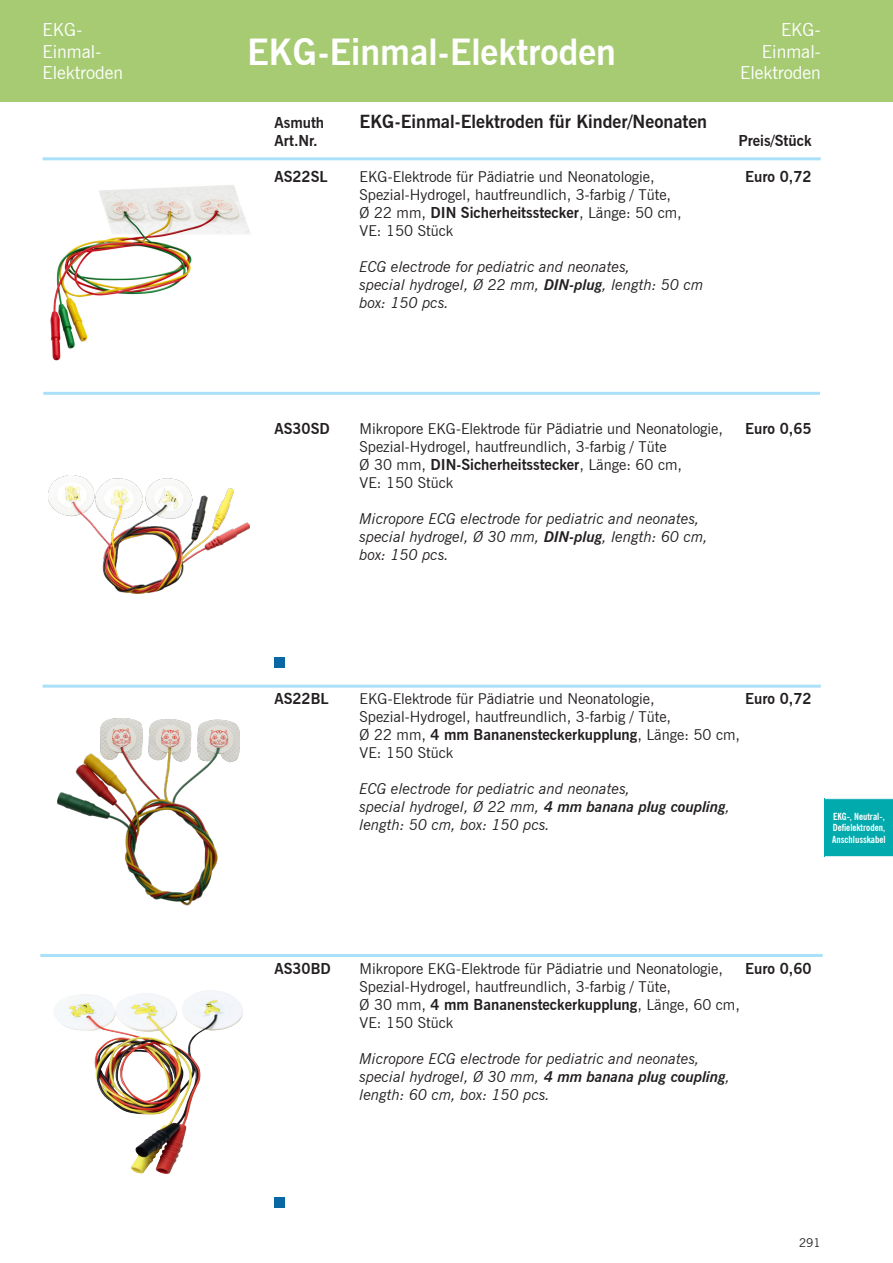
<style>
.page{position:relative;width:893px;height:1263px;background:#fff}
.page>*{position:absolute;margin:0;border:0;box-sizing:border-box;transform-origin:0 0}
.Text{font:700 36px "News Gothic BT";color:#fff}
.Text-2{font:18px "News Gothic BT";color:#fff}
.Produkte{font:700 18px "News Gothic BT";color:#231f20}
.Text-3{font:15px "News Gothic BT";color:#231f20}
.Text-4{font:italic 15px "News Gothic BT";color:#231f20}
.Text-5{font:700 15px "News Gothic BT";color:#231f20}
.Produkte-2{font:700 15px "News Gothic BT";color:#231f20}
.t1{font:12px "News Gothic BT";color:#231f20}
.t2{font:700 condensed 9.75px/11.2px "News Gothic BT";color:#fff}
.s1{font-weight:400}
.s2{font-weight:700}
</style>
<div class="page">
<div style="left:0;top:0;width:893px;height:102px;background:#a6cb72"></div>
<div style="left:274px;top:657px;width:11px;height:11px;background:#0968a3"></div>
<div style="left:274px;top:1197px;width:11px;height:11px;background:#0968a3"></div>
<hr style="left:43px;top:392px;width:777px;height:3px;background:#aae0f9">
<hr style="left:43px;top:685px;width:778px;height:3px;background:#aae0f9">
<img style="left:54px;top:991px;width:188px;height:182px">
<img style="left:57px;top:719px;width:183px;height:187px">
<hr style="left:40px;top:954px;width:783px;height:3px;background:#aae0f9">
<img style="left:49px;top:475px;width:200px;height:119px">
<hr style="left:43px;top:157px;width:778px;height:3px;background:#aae0f9">
<div style="left:825px;top:799px;width:68px;height:58px;background:#00aaad"></div>
<img style="left:50px;top:185px;width:201px;height:176px">
<p class="Text-2" style="left:43px;top:19px;width:41px">EKG-</p>
<p class="Text-2" style="left:43px;top:41px;width:60px">Einmal-</p>
<p class="Text-2" style="left:43px;top:62px;width:82px">Elektroden</p>
<p class="Text" style="left:247px;top:30px;width:370px">EKG-Einmal-Elektroden</p>
<p class="Text-2" style="left:781px;top:19px;width:41px">EKG-</p>
<p class="Text-2" style="left:762px;top:41px;width:60px">Einmal-</p>
<p class="Text-2" style="left:740px;top:62px;width:82px">Elektroden</p>
<p class="Produkte-2" style="left:274px;top:113px;width:51px">Asmuth</p>
<p class="Produkte" style="left:360px;top:110px;width:349px">EKG-Einmal-Elektroden für Kinder/Neonaten</p>
<p class="Produkte-2" style="left:274px;top:131px;width:45px">Art.Nr.</p>
<p class="Produkte-2" style="left:738px;top:131px;width:75px">Preis/Stück</p>
<p class="Text-5" style="left:274px;top:167px;width:55px">AS22SL</p>
<p class="Text-3" style="left:360px;top:167px;width:297px">EKG-Elektrode für Pädiatrie und Neonatologie,</p>
<p class="Text-5" style="left:745px;top:167px;width:68px">Euro 0,72</p>
<p class="Text-3" style="left:360px;top:185px;width:313px">Spezial-Hydrogel, hautfreundlich, 3-farbig / Tüte,</p>
<p class="Text-5" style="left:360px;top:203px;width:324px"><span class="s1">Ø 22 mm,</span> DIN Sicherheitsstecker<span class="s1">, Länge: 50 cm,</span></p>
<p class="Text-3" style="left:360px;top:221px;width:95px">VE: 150 Stück</p>
<p class="Text-4" style="left:360px;top:257px;width:272px">ECG electrode for pediatric and neonates,</p>
<p class="Text-4" style="left:360px;top:275px;width:345px">special hydrogel, Ø 22 mm, <span class="s2">DIN-plug</span>, length: 50 cm</p>
<p class="Text-4" style="left:360px;top:293px;width:91px">box: 150 pcs.</p>
<p class="Text-5" style="left:274px;top:419px;width:57px">AS30SD</p>
<p class="Text-3" style="left:360px;top:419px;width:365px">Mikropore EKG-Elektrode für Pädiatrie und Neonatologie,</p>
<p class="Text-5" style="left:745px;top:419px;width:68px">Euro 0,65</p>
<p class="Text-3" style="left:360px;top:437px;width:308px">Spezial-Hydrogel, hautfreundlich, 3-farbig / Tüte</p>
<p class="Text-5" style="left:360px;top:455px;width:324px"><span class="s1">Ø 30 mm,</span> DIN-Sicherheitsstecker<span class="s1">, Länge: 60 cm,</span></p>
<p class="Text-3" style="left:360px;top:473px;width:95px">VE: 150 Stück</p>
<p class="Text-4" style="left:360px;top:509px;width:342px">Micropore ECG electrode for pediatric and neonates,</p>
<p class="Text-4" style="left:360px;top:527px;width:350px">special hydrogel, Ø 30 mm, <span class="s2">DIN-plug</span>, length: 60 cm,</p>
<p class="Text-4" style="left:360px;top:545px;width:91px">box: 150 pcs.</p>
<p class="Text-5" style="left:274px;top:689px;width:56px">AS22BL</p>
<p class="Text-3" style="left:360px;top:689px;width:297px">EKG-Elektrode für Pädiatrie und Neonatologie,</p>
<p class="Text-5" style="left:745px;top:689px;width:68px">Euro 0,72</p>
<p class="Text-3" style="left:360px;top:707px;width:313px">Spezial-Hydrogel, hautfreundlich, 3-farbig / Tüte,</p>
<p class="Text-5" style="left:360px;top:725px;width:382px"><span class="s1">Ø 22 mm,</span> 4 mm Bananensteckerkupplung<span class="s1">, Länge: 50 cm,</span></p>
<p class="Text-3" style="left:360px;top:743px;width:95px">VE: 150 Stück</p>
<p class="Text-4" style="left:360px;top:779px;width:272px">ECG electrode for pediatric and neonates,</p>
<p class="Text-4" style="left:360px;top:797px;width:372px">special hydrogel, Ø 22 mm, <span class="s2">4 mm banana plug coupling</span>,</p>
<p class="Text-4" style="left:360px;top:815px;width:192px">length: 50 cm, box: 150 pcs.</p>
<p class="t2" style="left:833px;top:811px;width:54px">EKG-, Neutral-,<br>Defielektroden,</p>
<p class="t2" style="left:832px;top:833px;width:55px">Anschlusskabel</p>
<p class="Text-5" style="left:274px;top:959px;width:58px">AS30BD</p>
<p class="Text-3" style="left:360px;top:959px;width:365px">Mikropore EKG-Elektrode für Pädiatrie und Neonatologie,</p>
<p class="Text-5" style="left:745px;top:959px;width:68px">Euro 0,60</p>
<p class="Text-3" style="left:360px;top:977px;width:313px">Spezial-Hydrogel, hautfreundlich, 3-farbig / Tüte,</p>
<p class="Text-5" style="left:360px;top:995px;width:382px"><span class="s1">Ø 30 mm,</span> 4 mm Bananensteckerkupplung<span class="s1">, Länge, 60 cm,</span></p>
<p class="Text-3" style="left:360px;top:1013px;width:95px">VE: 150 Stück</p>
<p class="Text-4" style="left:360px;top:1049px;width:342px">Micropore ECG electrode for pediatric and neonates,</p>
<p class="Text-4" style="left:360px;top:1067px;width:372px">special hydrogel, Ø 30 mm, <span class="s2">4 mm banana plug coupling</span>,</p>
<p class="Text-4" style="left:360px;top:1085px;width:192px">length: 60 cm, box: 150 pcs.</p>
<p class="t1" style="left:799px;top:1235px;width:23px">291</p>
</div>
